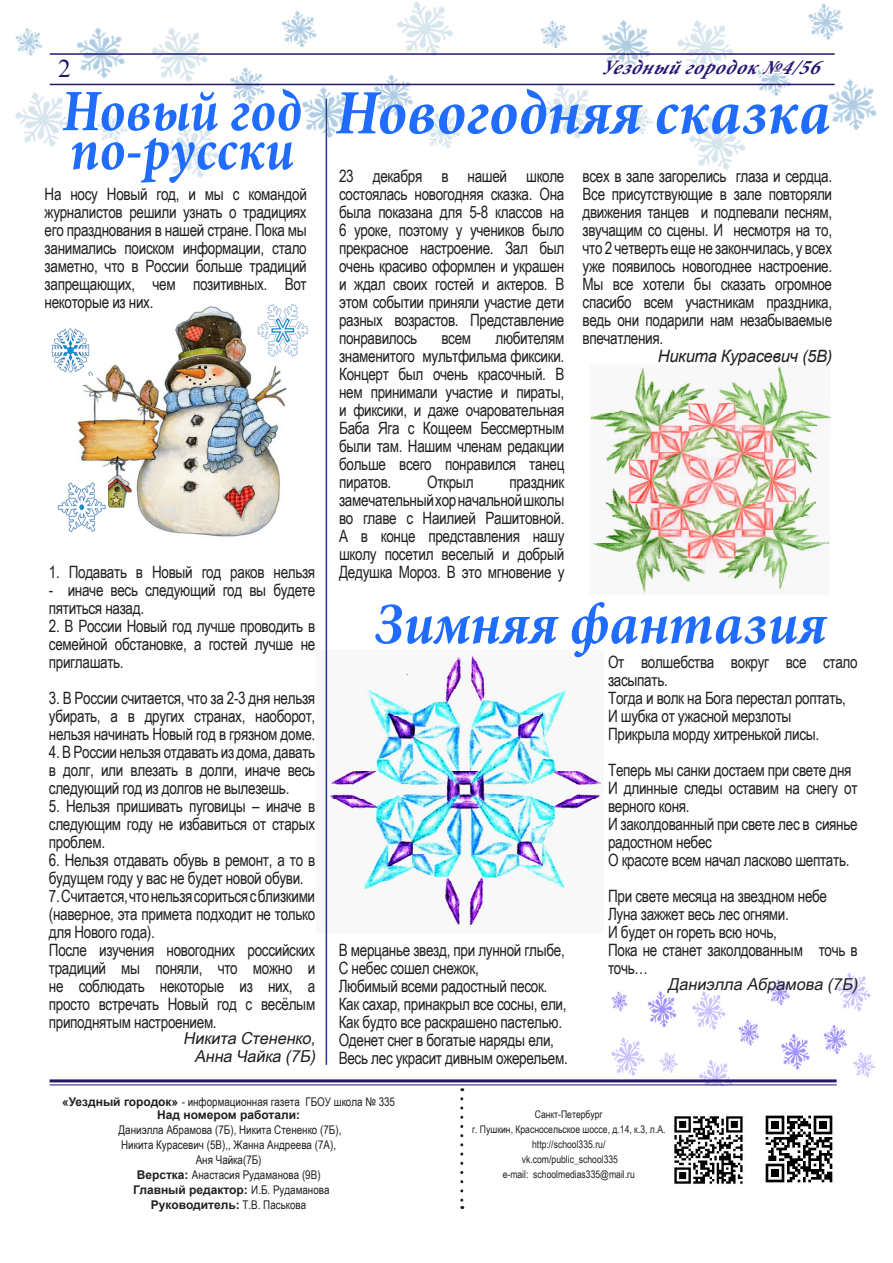
<style>
.page{position:relative;width:893px;height:1263px;background:#fff}
.page>*{position:absolute;margin:0;border:0;box-sizing:border-box;transform-origin:0 0}
.t1{font:italic 700 condensed 63.9px "Minion Pro";letter-spacing:.005em;color:#206cff}
.t2{font:italic 700 condensed 59.4px "Minion Pro";color:#206cff;scale:.96 1}
.t3{font:italic 700 condensed 59.4px "Minion Pro";color:#206cff}
.t4{font:25.5px "Times New Roman";color:#25156e}
.t5{font:italic 700 20.7px "Minion Pro";color:#291672;scale:.94 1}
.t6{font:16.95px/18px "Arial Narrow";letter-spacing:-.02em;color:#231f20;text-align:justify}
.t7{font:italic 16.95px "Arial";letter-spacing:-.02em;color:#231f20}
.t8{font:italic 16.5px "Arial Narrow";color:#231f20;scale:1.2 1}
.t9{font:12px "Arial Narrow";color:#231f20}
.t10{font:700 12px "Arial";color:#231f20}
.t11{font:10.5px "Arial Narrow";color:#231f20}
.s1{font-family:"Arial";font-weight:700}
.s2{font-family:"Arial Narrow";font-weight:400}
</style>
<div class="page">
<img style="left:531px;top:972px;width:344px;height:114px">
<img style="left:325px;top:649px;width:277px;height:284px">
<img style="left:526px;top:6px;width:351px;height:165px">
<img style="left:590px;top:366px;width:241px;height:229px">
<img style="left:77px;top:306px;width:210px;height:231px">
<img style="left:15px;top:1px;width:460px;height:182px">
<hr style="left:50px;top:53px;width:785px;height:2px;background:#28166c">
<hr style="left:50px;top:84px;width:785px;height:1px;background:#28166c">
<svg style="left:602px;top:3px;width:226px;height:135px"></svg>
<hr style="left:50px;top:1079px;width:787px;height:3px;background:#28166c">
<hr style="left:50px;top:1084px;width:787px;height:1px;background:#28166c">
<svg style="left:460px;top:1099px;width:3px;height:110px"></svg>
<img style="left:254px;top:303px;width:55px;height:56px">
<img style="left:57px;top:479px;width:51px;height:57px">
<img style="left:51px;top:326px;width:41px;height:50px">
<img style="left:674px;top:1116px;width:69px;height:68px">
<img style="left:765px;top:1115px;width:68px;height:68px">
<hr style="left:326px;top:99px;width:1px;height:966px;background:#283b8b">
<p class="t4" style="left:58px;top:52px;width:14px">2</p>
<p class="t5" style="left:601px;top:53px;width:245px">Уездныйгородок№4/56</p>
<p class="t2" style="left:63px;top:70px;width:258px">Новый год</p>
<p class="t2" style="left:71px;top:109px;width:241px">по-русски</p>
<p class="t6" style="left:45px;top:184px;width:264px">На носу Новый год, и мы с командой журналистов решили узнать о традициях его празднования в нашей стране. Пока мы занимались поиском информации, стало заметно, что в России больше традиций запрещающих, чем позитивных. Вот некоторые из них.</p>
<p class="t6" style="left:49px;top:562px;width:268px">1. Подавать в Новый год раков нельзя</p>
<p class="t6" style="left:49px;top:580px;width:268px">- иначе весь следующий год вы будете пятиться назад.</p>
<p class="t6" style="left:49px;top:616px;width:268px">2. В России Новый год лучше проводить в семейной обстановке, а гостей лучше не приглашать.</p>
<p class="t6" style="left:49px;top:688px;width:268px">3. В России считается, что за 2-3 дня нельзя убирать, а в других странах, наоборот, нельзя начинать Новый год в грязном доме.</p>
<p class="t6" style="left:49px;top:742px;width:268px">4. В России нельзя отдавать из дома, давать в долг, или влезать в долги, иначе весь следующий год из долгов не вылезешь.</p>
<p class="t6" style="left:49px;top:796px;width:268px">5. Нельзя пришивать пуговицы – иначе в следующим году не избавиться от старых проблем.</p>
<p class="t6" style="left:49px;top:850px;width:268px">6. Нельзя отдавать обувь в ремонт, а то в будущем году у вас не будет новой обуви.</p>
<p class="t6" style="left:49px;top:886px;width:268px">7. Считается, что нельзя сориться с близкими (наверное, эта примета подходит не только для Нового года).</p>
<p class="t6" style="left:49px;top:940px;width:268px">После изучения новогодних российских традиций мы поняли, что можно и не соблюдать некоторые из них, а просто встречать Новый год с весёлым приподнятым настроением.</p>
<p class="t8" style="left:183px;top:1026px;width:115px">Никита Стененко,</p>
<p class="t8" style="left:194px;top:1044px;width:106px">Анна Чайка (7Б)</p>
<p class="t1" style="left:336px;top:69px;width:499px">Новогодняя сказка</p>
<p class="t6" style="left:339px;top:166px;width:227px">23 декабря в нашей школе состоялась новогодняя сказка. Она была показана для 5-8 классов на 6 уроке, поэтому у учеников было прекрасное настроение. Зал был очень красиво оформлен и украшен и ждал своих гостей и актеров. В этом событии приняли участие дети разных возрастов. Представление понравилось</p>
<p class="t6" style="left:339px;top:328px;width:227px;text-indent:156px">любителям знаменитого мультфильма фиксики.<br>Концерт был очень красочный. В нем принимали участие и пираты, и фиксики, и даже очаровательная Баба Яга с Кощеем Бессмертным были там. Нашим членам редакции больше всего понравился танец пиратов.</p>
<p class="t6" style="left:441px;top:328px;width:31px">всем</p>
<p class="t6" style="left:427px;top:472px;width:48px">Открыл</p>
<p class="t6" style="left:339px;top:472px;width:227px;text-indent:170px">праздник замечательный хор начальной школы во главе с Наилией Рашитовной.<br>А в конце представления нашу школу посетил веселый и добрый Дедушка Мороз. В это мгновение у</p>
<p class="t6" style="left:583px;top:166px;width:251px">всех в зале загорелись глаза и сердца.<br>Все присутствующие в зале повторяли движения танцев и подпевали песням, звучащим со сцены. И несмотря на то, что 2 четверть еще не закончилась, у всех уже появилось новогоднее настроение.<br>Мы все хотели бы сказать огромное спасибо всем участникам праздника, ведь они подарили нам незабываемые впечатления.</p>
<p class="t7" style="left:658px;top:345px;width:176px">Никита Курасевич (5В)</p>
<p class="t3" style="left:375px;top:583px;width:454px">Зимняя фантазия</p>
<p class="t6" style="left:608px;top:652px;width:251px">От волшебства вокруг все стало засыпать.</p>
<p class="t6" style="left:608px;top:688px;width:239px">Тогда и волк на Бога перестал роптать,</p>
<p class="t6" style="left:608px;top:706px;width:185px">И шубка от ужасной мерзлоты</p>
<p class="t6" style="left:608px;top:724px;width:213px">Прикрыла морду хитренькой лисы.</p>
<p class="t6" style="left:608px;top:760px;width:245px">Теперь мы санки достаем при свете дня</p>
<p class="t6" style="left:608px;top:778px;width:251px">И длинные следы оставим на снегу от верного коня.</p>
<p class="t6" style="left:608px;top:814px;width:251px">И заколдованный при свете лес в сиянье радостном небес</p>
<p class="t6" style="left:608px;top:850px;width:243px">О красоте всем начал ласково шептать.</p>
<p class="t6" style="left:608px;top:886px;width:221px">При свете месяца на звездном небе</p>
<p class="t6" style="left:608px;top:904px;width:182px">Луна зажжет весь лес огнями.</p>
<p class="t6" style="left:608px;top:922px;width:170px">И будет он гореть всю ночь,</p>
<p class="t6" style="left:608px;top:940px;width:251px">Пока не станет заколдованным точь в точь…</p>
<p class="t8" style="left:668px;top:972px;width:163px">Даниэлла Абрамова (7Б)</p>
<p class="t6" style="left:339px;top:940px;width:228px">В мерцанье звезд, при лунной глыбе,</p>
<p class="t6" style="left:339px;top:958px;width:142px">С небес сошел снежок,</p>
<p class="t6" style="left:339px;top:976px;width:210px">Любимый всеми радостный песок.</p>
<p class="t6" style="left:339px;top:994px;width:229px">Как сахар, принакрыл все сосны, ели,</p>
<p class="t6" style="left:339px;top:1012px;width:225px">Как будто все раскрашено пастелью.</p>
<p class="t6" style="left:339px;top:1030px;width:217px">Оденет снег в богатые наряды ели,</p>
<p class="t6" style="left:339px;top:1048px;width:231px">Весь лес украсит дивным ожерельем.</p>
<p class="t9" style="left:62px;top:1093px;width:334px"><span class="s1">«Уездный городок»</span> - информационная газета ГБОУ школа № 335</p>
<p class="t10" style="left:157px;top:1107px;width:144px">Над номером работали:</p>
<p class="t9" style="left:119px;top:1121px;width:224px">Даниэлла Абрамова (7Б), Никита Стененко (7Б),</p>
<p class="t9" style="left:121px;top:1136px;width:217px">Никита Курасевич (5В),, Жанна Андреева (7А),</p>
<p class="t9" style="left:196px;top:1151px;width:67px">Аня Чайка(7Б)</p>
<p class="t9" style="left:137px;top:1166px;width:185px"><span class="s1">Верстка:</span> Анастасия Рудаманова (9В)</p>
<p class="t10" style="left:133px;top:1182px;width:198px">Главный редактор: <span class="s2">И.Б. Рудаманова</span></p>
<p class="t10" style="left:151px;top:1197px;width:157px">Руководитель: <span class="s2">Т.В. Паськова</span></p>
<p class="t11" style="left:535px;top:1106px;width:70px">Санкт-Петербург</p>
<p class="t11" style="left:472px;top:1121px;width:195px">г. Пушкин, Красносельское шоссе, д.14, к.3, л.А.</p>
<p class="t11" style="left:532px;top:1136px;width:75px">http://school335.ru/</p>
<p class="t11" style="left:522px;top:1151px;width:98px">vk.com/public_school335</p>
<p class="t11" style="left:503px;top:1166px;width:134px">e-mail: schoolmedias335@mail.ru</p>
</div>
